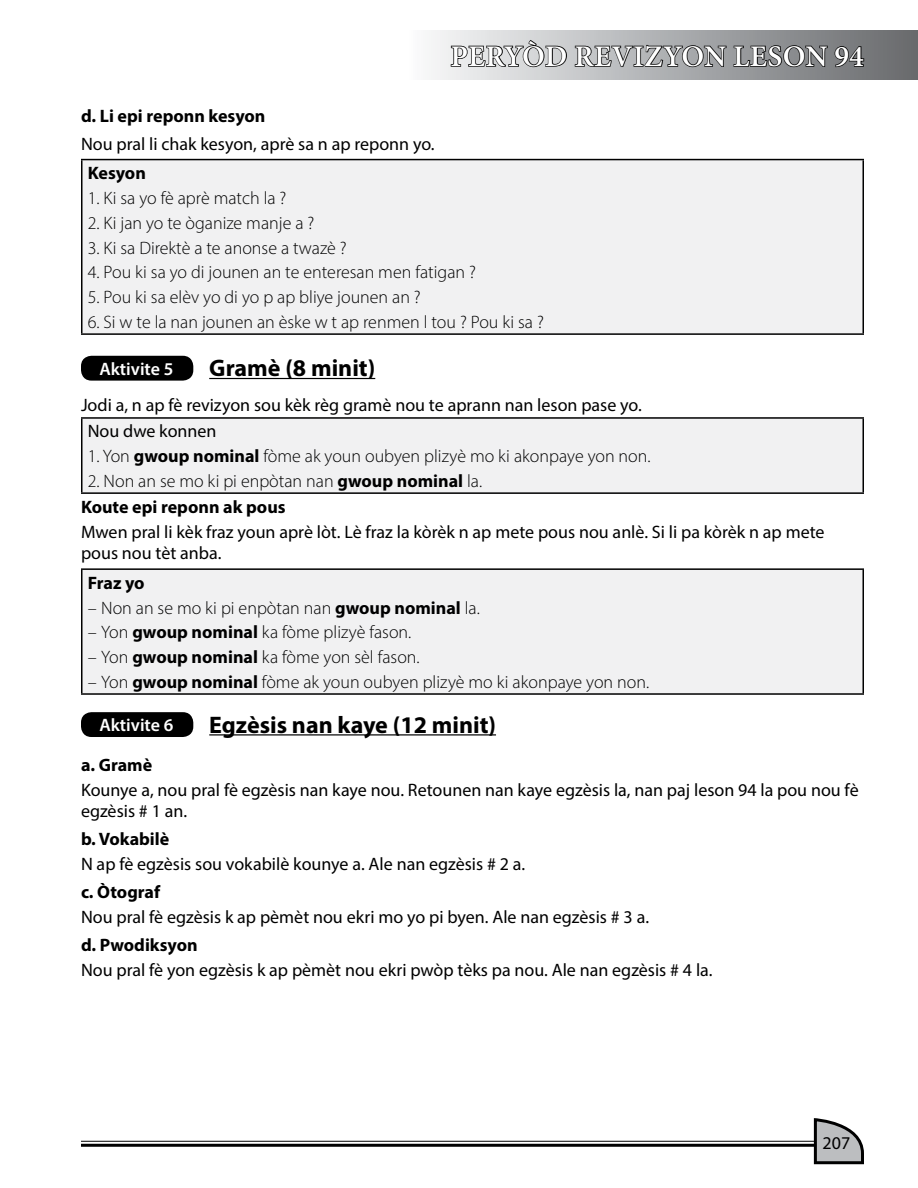
<style>
.page{position:relative;width:918px;height:1188px;background:#fff}
.page>*{position:absolute;margin:0;border:0;box-sizing:border-box;transform-origin:0 0}
.t1{font:600 30px "Minion Pro";letter-spacing:.005em;color:#fff}
.t2{font:700 24px "Myriad Pro";color:#000}
.t3{font:18px/21.6px "Myriad Pro";color:#000}
.t4{font:300 18px "Myriad Pro";color:#000}
.t5{font:700 18px/25.7px "Myriad Pro";color:#000}
.t6{font:600 18px "Myriad Pro";color:#fff}
.s1{font-weight:700}
.s2{font-weight:300}
</style>
<div class="page">
<div style="left:406px;top:30px;width:512px;height:50px;background:linear-gradient(to right,#fbfcfd,#66696c)"></div>
<svg style="left:450px;top:39px;width:118px;height:29px;background:#9b9c9d"></svg>
<svg style="left:574px;top:44px;width:153px;height:25px;background:#77787a"></svg>
<svg style="left:733px;top:44px;width:132px;height:24px;background:#5a5b5d"></svg>
<hr style="left:81px;top:1144px;width:777px;height:3px;background:#000">
<hr style="left:81px;top:1141px;width:777px;height:1px;background:#000">
<svg style="left:812px;top:1118px;width:52px;height:47px"></svg>
<hr style="left:209px;top:378px;width:166px;height:1px;background:#000">
<hr style="left:209px;top:734px;width:287px;height:2px;background:#000">
<div style="left:82px;top:160px;width:781px;height:174px;background:#f1f1f2"></div>
<hr style="left:81px;top:159px;width:783px;height:1px;background:#000">
<hr style="left:81px;top:160px;width:1px;height:173px;background:#000">
<hr style="left:862px;top:160px;width:2px;height:173px;background:#000">
<hr style="left:81px;top:333px;width:783px;height:2px;background:#000">
<div style="left:81px;top:356px;width:112px;height:25px;background:#000;border-radius:10px"></div>
<div style="left:82px;top:418px;width:781px;height:75px;background:#f1f1f2"></div>
<hr style="left:81px;top:417px;width:783px;height:2px;background:#000">
<hr style="left:81px;top:419px;width:1px;height:73px;background:#000">
<hr style="left:862px;top:419px;width:2px;height:73px;background:#000">
<hr style="left:81px;top:492px;width:783px;height:2px;background:#000">
<div style="left:82px;top:569px;width:781px;height:125px;background:#f1f1f2"></div>
<hr style="left:81px;top:568px;width:783px;height:2px;background:#000">
<hr style="left:81px;top:570px;width:1px;height:123px;background:#000">
<hr style="left:862px;top:570px;width:2px;height:123px;background:#000">
<hr style="left:81px;top:693px;width:783px;height:2px;background:#000">
<div style="left:81px;top:712px;width:112px;height:25px;background:#000;border-radius:10px"></div>
<h1 class="t1" style="left:450px;top:36px;width:415px">PERYÒD REVIZYON LESON 94</h1>
<p class="t5" style="left:81px;top:102px;width:186px">d. Li epi reponn kesyon</p>
<p class="t3" style="left:81px;top:132px;width:355px">Nou pral li chak kesyon, aprè sa n ap reponn yo.</p>
<p class="t5" style="left:88px;top:160px;width:60px">Kesyon</p>
<p class="t4" style="left:88px;top:187px;width:200px">1. Ki sa yo fè aprè match la ?</p>
<p class="t4" style="left:88px;top:212px;width:228px">2. Ki jan yo te òganize manje a ?</p>
<p class="t4" style="left:88px;top:237px;width:260px">3. Ki sa Direktè a te anonse a twazè ?</p>
<p class="t4" style="left:88px;top:262px;width:390px">4. Pou ki sa yo di jounen an te enteresan men fatigan ?</p>
<p class="t4" style="left:88px;top:286px;width:335px">5. Pou ki sa elèv yo di yo p ap bliye jounen an ?</p>
<p class="t4" style="left:88px;top:311px;width:458px">6. Si w te la nan jounen an èske w t ap renmen l tou ? Pou ki sa ?</p>
<p class="t6" style="left:99px;top:357px;width:76px">Aktivite 5</p>
<h2 class="t2" style="left:209px;top:352px;width:168px">Gramè (8 minit)</h2>
<p class="t3" style="left:88px;top:392px;width:556px;line-height:26.2px;text-indent:-7px">Jodi a, n ap fè revizyon sou kèk règ gramè nou te aprann nan leson pase yo.<br>Nou dwe konnen</p>
<p class="t4" style="left:88px;top:445px;width:564px">1. Yon <span class="s1">gwoup nominal</span> fòme ak youn oubyen plizyè mo ki akonpaye yon non.</p>
<p class="t5" style="left:81px;top:468px;width:403px;text-indent:7px"><span class="s2">2. Non an se mo ki pi enpòtan nan</span> gwoup nominal <span class="s2">la.<br></span>Koute epi reponn ak pous</p>
<p class="t3" style="left:81px;top:520px;width:745px">Mwen pral li kèk fraz youn aprè lòt. Lè fraz la kòrèk n ap mete pous nou anlè. Si li pa kòrèk n ap mete pous nou tèt anba.</p>
<p class="t5" style="left:88px;top:569px;width:58px">Fraz yo</p>
<p class="t4" style="left:88px;top:597px;width:394px">– Non an se mo ki pi enpòtan nan <span class="s1">gwoup nominal</span> la.</p>
<p class="t4" style="left:88px;top:622px;width:325px">– Yon <span class="s1">gwoup nominal</span> ka fòme plizyè fason.</p>
<p class="t4" style="left:88px;top:646px;width:333px">– Yon <span class="s1">gwoup nominal</span> ka fòme yon sèl fason.</p>
<p class="t4" style="left:88px;top:671px;width:563px">– Yon <span class="s1">gwoup nominal</span> fòme ak youn oubyen plizyè mo ki akonpaye yon non.</p>
<p class="t6" style="left:99px;top:714px;width:76px">Aktivite 6</p>
<h2 class="t2" style="left:209px;top:709px;width:288px">Egzèsis nan kaye (12 minit)</h2>
<p class="t5" style="left:81px;top:751px;width:73px">a. Gramè</p>
<p class="t3" style="left:81px;top:779px;width:779px">Kounye a, nou pral fè egzèsis nan kaye nou. Retounen nan kaye egzèsis la, nan paj leson 94 la pou nou fè egzèsis # 1 an.</p>
<p class="t5" style="left:81px;top:826px;width:90px">b. Vokabilè</p>
<p class="t3" style="left:81px;top:853px;width:446px">N ap fè egzèsis sou vokabilè kounye a. Ale nan egzèsis # 2 a.</p>
<p class="t5" style="left:81px;top:879px;width:81px">c. Òtograf</p>
<p class="t3" style="left:81px;top:906px;width:570px">Nou pral fè egzèsis k ap pèmèt nou ekri mo yo pi byen. Ale nan egzèsis # 3 a.</p>
<p class="t5" style="left:81px;top:932px;width:118px">d. Pwodiksyon</p>
<p class="t3" style="left:81px;top:959px;width:633px">Nou pral fè yon egzèsis k ap pèmèt nou ekri pwòp tèks pa nou. Ale nan egzèsis # 4 la.</p>
<p class="t3" style="left:823px;top:1132px;width:29px">207</p>
</div>
